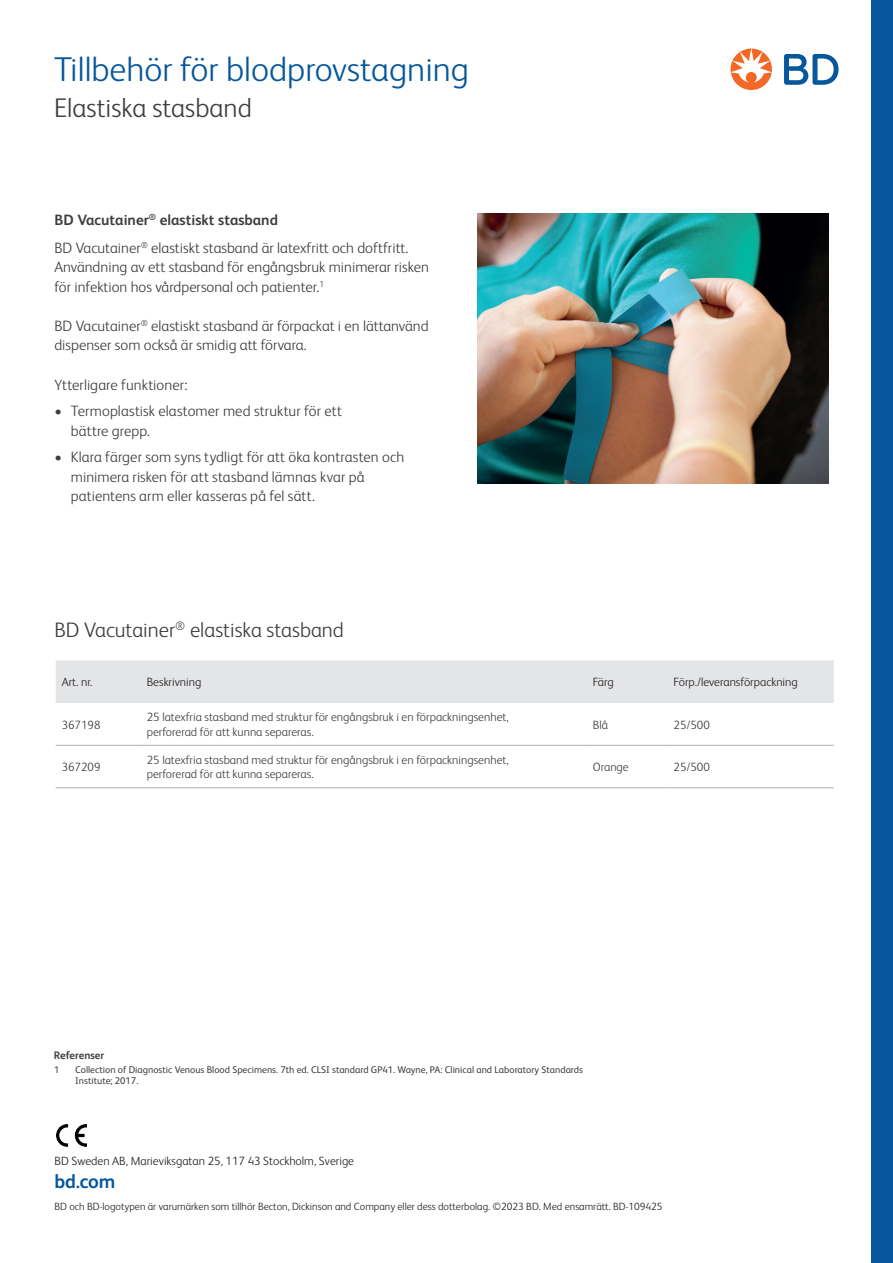
<style>
.page{position:relative;width:893px;height:1263px;background:#fff}
.page>*{position:absolute;margin:0;border:0;box-sizing:border-box;transform-origin:0 0}
.t1{font:300 34.5px "FS Albert Pro";color:#06579c}
.t2{font:300 27px "FS Albert Pro";color:#3e3e3f}
.t3{font:300 21px "FS Albert Pro";color:#3e3e3f}
.t4{font:700 19.5px "FS Albert Pro";color:#06579c}
.t5{font:300 15px/19.5px "FS Albert Pro";color:#3e3e3f}
.t6{font:300 12px/14.4px "FS Albert Pro";color:#3e3e3f}
.t7{font:300 12px "FS Albert Pro";color:#231f20}
.t8{font:700 10.95px "FS Albert Pro";color:#3e3e3f}
.t9{font:300 10.5px "FS Albert Pro";color:#231f20}
.t10{font:9.75px/11.2px "FS Albert Pro";color:#3e3e3f}
.s1{font-weight:700}
</style>
<div class="page">
<svg style="left:784px;top:54px;width:54px;height:31px"></svg>
<svg style="left:731px;top:49px;width:41px;height:41px"></svg>
<div style="left:872px;top:0;width:21px;height:1263px;background:#06579c"></div>
<div style="left:56px;top:660px;width:778px;height:43px;background:#e4e5e7"></div>
<hr style="left:56px;top:745px;width:85px;height:1px;background:#aeafb3">
<hr style="left:141px;top:745px;width:446px;height:1px;background:#aeafb3">
<hr style="left:587px;top:745px;width:81px;height:1px;background:#aeafb3">
<hr style="left:668px;top:745px;width:166px;height:1px;background:#aeafb3">
<hr style="left:56px;top:787px;width:85px;height:1px;background:#aeafb3">
<hr style="left:141px;top:787px;width:446px;height:1px;background:#aeafb3">
<hr style="left:587px;top:787px;width:81px;height:1px;background:#aeafb3">
<hr style="left:668px;top:787px;width:166px;height:1px;background:#aeafb3">
<img style="left:478px;top:213px;width:351px;height:271px">
<img style="left:57px;top:1125px;width:30px;height:21px">
<h1 class="t1" style="left:54px;top:45px;width:417px">Tillbehör för blodprovstagning</h1>
<h2 class="t2" style="left:54px;top:89px;width:199px">Elastiska stasband</h2>
<p class="t5" style="left:54px;top:205px;width:355px;line-height:28px"><span class="s1">BD Vacutainer</span><sup>®</sup> <span class="s1">elastiskt stasband<br></span>BD Vacutainer<sup>®</sup> elastiskt stasband är latexfritt och doftfritt.</p>
<p class="t5" style="left:54px;top:257px;width:376px">Användning av ett stasband för engångsbruk minimerar risken för infektion hos vårdpersonal och patienter.<sup>1</sup></p>
<p class="t5" style="left:54px;top:315px;width:376px">BD Vacutainer<sup>®</sup> elastiskt stasband är förpackat i en lättanvänd dispenser som också är smidig att förvara.</p>
<p class="t5" style="left:54px;top:374px;width:135px">Ytterligare funktioner:</p>
<p class="t5" style="left:71px;top:400px;width:273px;text-indent:-16px">• Termoplastisk elastomer med struktur för ett bättre grepp.</p>
<p class="t5" style="left:71px;top:446px;width:335px;text-indent:-16px">• Klara färger som syns tydligt för att öka kontrasten och minimera risken för att stasband lämnas kvar på patientens arm eller kasseras på fel sätt.</p>
<h3 class="t3" style="left:54px;top:615px;width:291px">BD Vacutainer<sup>®</sup> elastiska stasband</h3>
<p class="t7" style="left:62px;top:674px;width:32px">Art. nr.</p>
<p class="t7" style="left:147px;top:674px;width:56px">Beskrivning</p>
<p class="t7" style="left:593px;top:674px;width:22px">Färg</p>
<p class="t7" style="left:674px;top:674px;width:126px">Förp./leveransförpackning</p>
<p class="t6" style="left:62px;top:717px;width:40px">367198</p>
<p class="t6" style="left:147px;top:709px;width:363px">25 latexfria stasband med struktur för engångsbruk i en förpackningsenhet, perforerad för att kunna separeras.</p>
<p class="t6" style="left:593px;top:717px;width:17px">Blå</p>
<p class="t6" style="left:674px;top:717px;width:38px">25/500</p>
<p class="t6" style="left:62px;top:759px;width:40px">367209</p>
<p class="t6" style="left:147px;top:752px;width:363px">25 latexfria stasband med struktur för engångsbruk i en förpackningsenhet, perforerad för att kunna separeras.</p>
<p class="t6" style="left:593px;top:759px;width:37px">Orange</p>
<p class="t6" style="left:674px;top:759px;width:38px">25/500</p>
<p class="t8" style="left:54px;top:1047px;width:52px">Referenser</p>
<p class="t10" style="left:54px;top:1063px;width:7px">1</p>
<p class="t10" style="left:75px;top:1063px;width:509px">Collection of Diagnostic Venous Blood Specimens. 7th ed. CLSI standard GP41. Wayne, PA: Clinical and Laboratory Standards<br>Institute; 2017.</p>
<p class="t7" style="left:54px;top:1152px;width:301px">BD Sweden AB, Marieviksgatan 25, 117 43 Stockholm, Sverige</p>
<h3 class="t4" style="left:54px;top:1167px;width:62px">bd.com</h3>
<p class="t9" style="left:54px;top:1199px;width:610px">BD och BD-logotypen är varumärken som tillhör Becton, Dickinson and Company eller dess dotterbolag. ©2023 BD. Med ensamrätt. BD-109425</p>
</div>
